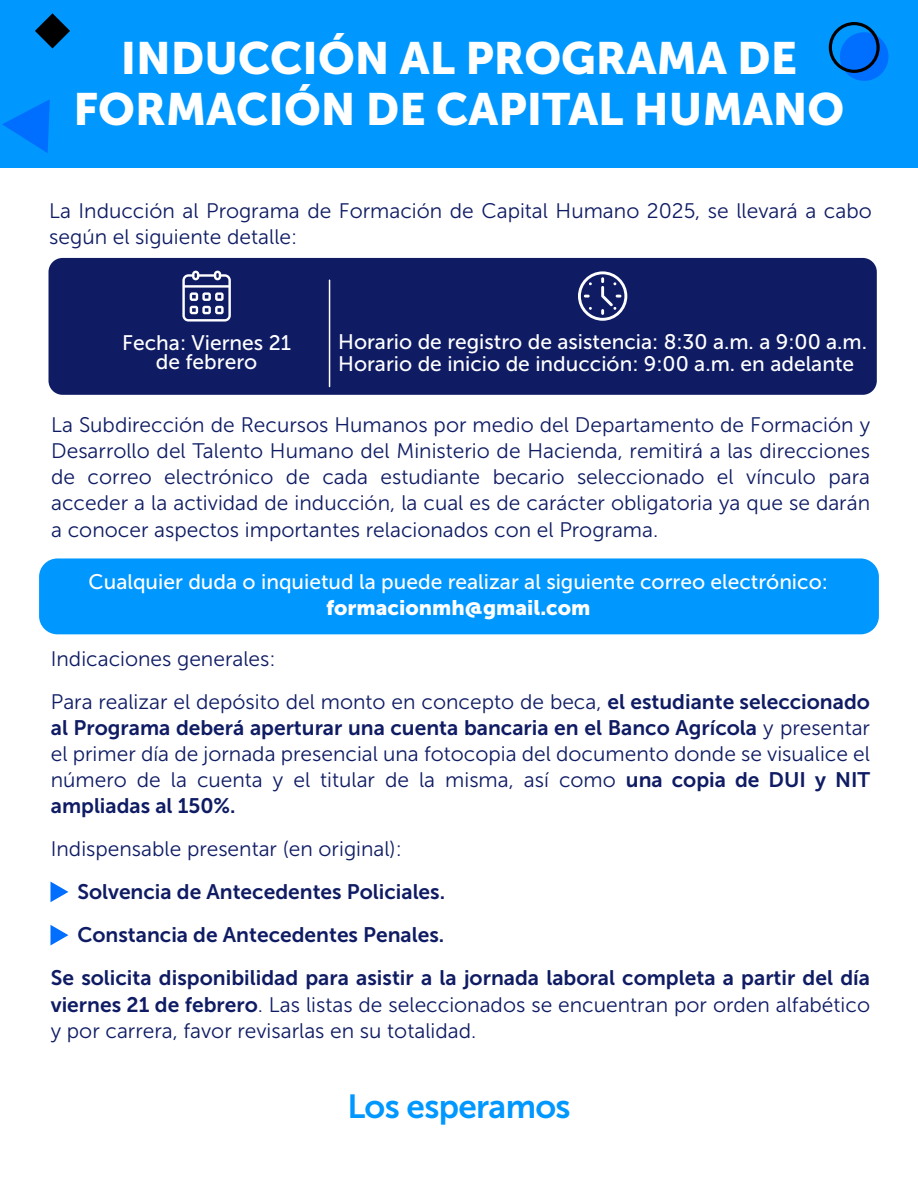
<style>
.page{position:relative;width:918px;height:1188px;background:#fff}
.page>*{position:absolute;margin:0;border:0;box-sizing:border-box;transform-origin:0 0}
.t1{font:45px/51.6px "Museo Sans 900";color:#fff;text-align:center}
.t2{font:33.3px "Museo Sans 700";letter-spacing:-.02em;color:#0098ff}
.t3{font:21px/26.1px "Museo Sans 300";color:#0f1c64}
.t4{font:21px "Museo Sans 700";color:#0f1c64}
.t5{font:21px/19px "Museo Sans 500";color:#fff;text-align:center}
.t6{font:21px "Museo Sans 900";color:#fff}
.s1{font-family:"Museo Sans 700"}
.s2{font-family:"Museo Sans 300"}
</style>
<div class="page">
<div style="left:0;top:0;width:918px;height:168px;background:#0098ff"></div>
<div style="left:840px;top:32px;width:49px;height:49px;background:#006eff;border-radius:50%"></div>
<svg style="left:829px;top:22px;width:51px;height:51px"></svg>
<div style="left:39px;top:558px;width:840px;height:76px;background:#0098ff;border-radius:18px"></div>
<div style="left:49px;top:258px;width:828px;height:137px;background:#0f1c64;border-radius:14px"></div>
<svg style="left:2px;top:99px;width:48px;height:54px"></svg>
<svg style="left:35px;top:13px;width:35px;height:35px"></svg>
<svg style="left:578px;top:271px;width:49px;height:50px"></svg>
<svg style="left:182px;top:271px;width:49px;height:51px"></svg>
<hr style="left:329px;top:280px;width:1px;height:107px;background:#fff">
<svg style="left:50px;top:882px;width:18px;height:20px"></svg>
<svg style="left:50px;top:925px;width:18px;height:20px"></svg>
<h1 class="t1" style="left:74px;top:32px;width:772px">INDUCCIÓN AL PROGRAMA DE<br>FORMACIÓN DE CAPITAL HUMANO</h1>
<p class="t3" style="left:49px;top:198px;width:824px">La Inducción al Programa de Formación de Capital Humano 2025, se llevará a cabo según el siguiente detalle:</p>
<p class="t5" style="left:122px;top:333px;width:170px">Fecha: Viernes 21 de febrero</p>
<p class="t5" style="left:338px;top:330px;width:531px;line-height:22.5px;text-align:left">Horario de registro de asistencia: 8:30 a.m. a 9:00 a.m.<br>Horario de inicio de inducción: 9:00 a.m. en adelante</p>
<p class="t3" style="left:51px;top:412px;width:821px;text-align:justify">La Subdirección de Recursos Humanos por medio del Departamento de Formación y Desarrollo del Talento Humano del Ministerio de Hacienda, remitirá a las direcciones de correo electrónico de cada estudiante becario seleccionado el vínculo para acceder a la actividad de inducción, la cual es de carácter obligatoria ya que se darán a conocer aspectos importantes relacionados con el Programa.</p>
<p class="t5" style="left:89px;top:572px;width:741px">Cualquier duda o inquietud la puede realizar al siguiente correo electrónico:</p>
<p class="t6" style="left:326px;top:595px;width:266px">formacionmh@gmail.com</p>
<p class="t3" style="left:51px;top:637px;width:821px;line-height:43px">Indicaciones generales:<br>Para realizar el depósito del monto en concepto de beca, <span class="s1">el estudiante seleccionado</span></p>
<p class="t4" style="left:51px;top:716px;width:821px">al Programa deberá aperturar una cuenta bancaria en el Banco Agrícola <span class="s2">y presentar</span></p>
<p class="t3" style="left:51px;top:741px;width:821px">el primer día de jornada presencial una fotocopia del documento donde se visualice el número de la cuenta y el titular de la misma, así como <span class="s1">una copia de DUI y NIT</span></p>
<p class="t4" style="left:51px;top:794px;width:186px">ampliadas al 150%.</p>
<p class="t3" style="left:51px;top:836px;width:353px">Indispensable presentar (en original):</p>
<p class="t4" style="left:77px;top:880px;width:369px">Solvencia de Antecedentes Policiales.</p>
<p class="t4" style="left:77px;top:923px;width:368px">Constancia de Antecedentes Penales.</p>
<p class="t4" style="left:51px;top:967px;width:821px">Se solicita disponibilidad para asistir a la jornada laboral completa a partir del día</p>
<p class="t3" style="left:51px;top:991px;width:821px"><span class="s1">viernes 21 de febrero</span>. Las listas de seleccionados se encuentran por orden alfabético y por carrera, favor revisarlas en su totalidad.</p>
<h2 class="t2" style="left:347px;top:1088px;width:225px">Los esperamos</h2>
</div>
